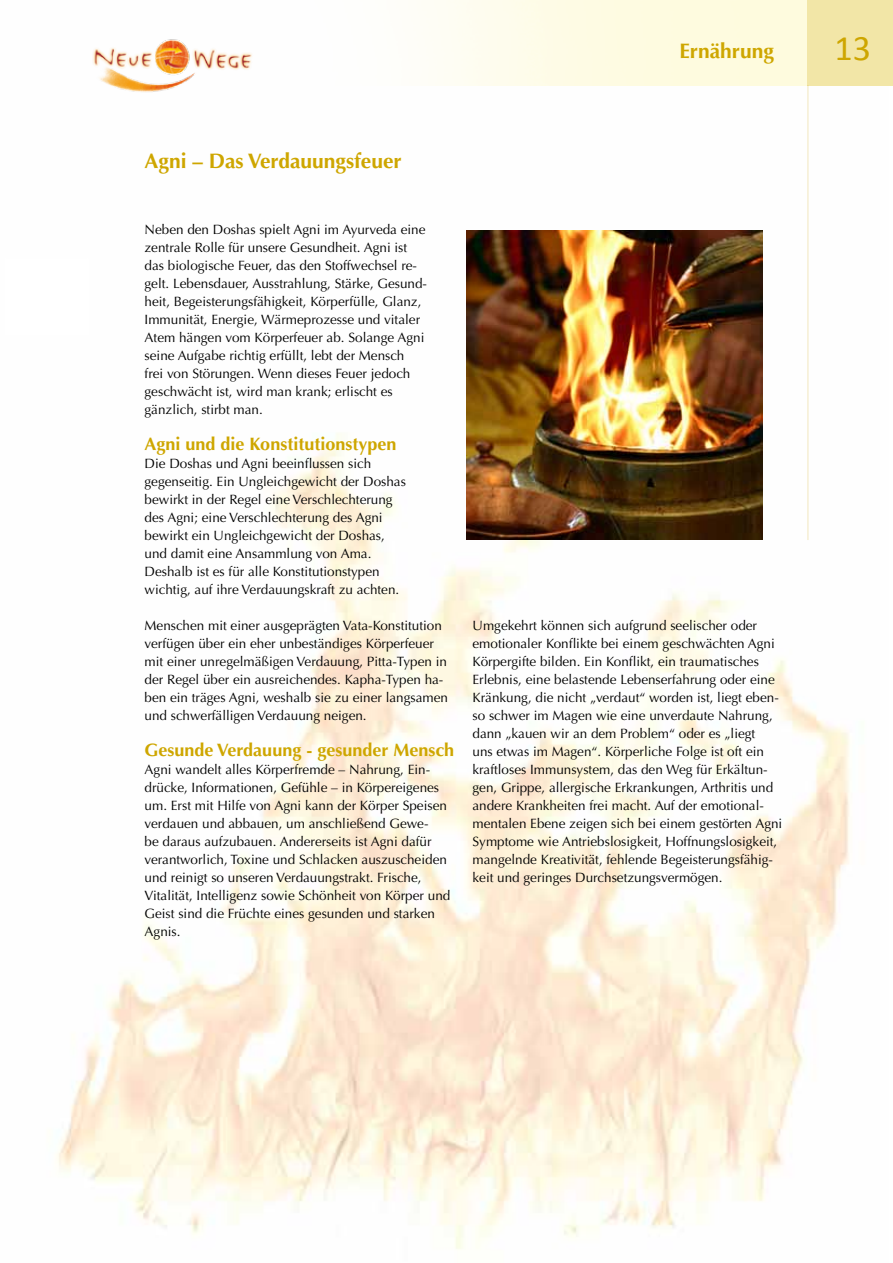
<style>
.page{position:relative;width:893px;height:1263px;background:#fff}
.page>*{position:absolute;margin:0;border:0;box-sizing:border-box;transform-origin:0 0}
.t1{font:36px "Calibri";color:#cea600}
.t2{font:700 21px "Optima";color:#cea600}
.t3{font:700 18px "Optima";color:#cea600}
.t4{font:13.5px/18px "Optima";color:#000}
</style>
<div class="page">
<img style="left:57px;top:85px;width:832px;height:1165px">
<img style="left:466px;top:231px;width:296px;height:308px">
<div style="left:808px;top:0;width:85px;height:85px;background:#f2e6a7"></div>
<hr style="left:808px;top:85px;width:1px;height:455px;background:#cea600">
<div style="left:4px;top:258px;width:85px;height:78px;background:#fff"></div>
<img style="left:89px;top:39px;width:169px;height:60px">
<h2 class="t2" style="left:679px;top:38px;width:96px">Ernährung</h2>
<h1 class="t1" style="left:834px;top:26px;width:38px">13</h1>
<h2 class="t2" style="left:145px;top:149px;width:259px">Agni – Das Verdauungsfeuer</h2>
<p class="t4" style="left:145px;top:221px;width:284px">Neben den Doshas spielt Agni im Ayurveda eine zentrale Rolle für unsere Gesundheit. Agni ist das biologische Feuer, das den Stoffwechsel re&shy;gelt. Lebensdauer, Ausstrahlung, Stärke, Gesund&shy;heit, Begeisterungsfähigkeit, Körperfülle, Glanz, Immunität, Energie, Wärmeprozesse und vitaler Atem hängen vom Körperfeuer ab. Solange Agni seine Aufgabe richtig erfüllt, lebt der Mensch<br>frei von Störungen. Wenn dieses Feuer jedoch geschwächt ist, wird man krank; erlischt es gänzlich, stirbt man.</p>
<h3 class="t3" style="left:145px;top:433px;width:253px">Agni und die Konstitutionstypen</h3>
<p class="t4" style="left:145px;top:455px;width:263px">Die Doshas und Agni beeinflussen sich gegenseitig. Ein Ungleichgewicht der Doshas bewirkt in der Regel eine Verschlechterung des Agni; eine Verschlechterung des Agni bewirkt ein Ungleichgewicht der Doshas, und damit eine Ansammlung von Ama.<br>Deshalb ist es für alle Konstitutionstypen wichtig, auf ihre Verdauungskraft zu achten.</p>
<p class="t4" style="left:145px;top:617px;width:305px">Menschen mit einer ausgeprägten Vata-Konstitution verfügen über ein eher unbeständiges Körperfeuer mit einer unregelmäßigen Verdauung, Pitta-Typen in der Regel über ein ausreichendes. Kapha-Typen ha&shy;ben ein träges Agni, weshalb sie zu einer langsamen und schwerfälligen Verdauung neigen.</p>
<h3 class="t3" style="left:145px;top:739px;width:311px">Gesunde Verdauung - gesunder Mensch</h3>
<p class="t4" style="left:145px;top:761px;width:307px">Agni wandelt alles Körperfremde – Nahrung, Ein&shy;drücke, Informationen, Gefühle – in Körpereigenes um. Erst mit Hilfe von Agni kann der Körper Speisen verdauen und abbauen, um anschließend Gewe-<br>be daraus aufzubauen. Andererseits ist Agni dafür verantworlich, Toxine und Schlacken auszuscheiden und reinigt so unseren Verdauungstrakt. Frische, Vitalität, Intelligenz sowie Schönheit von Körper und Geist sind die Früchte eines gesunden und starken Agnis.</p>
<p class="t4" style="left:472px;top:617px;width:311px">Umgekehrt können sich aufgrund seelischer oder emotionaler Konflikte bei einem geschwächten Agni Körpergifte bilden. Ein Konflikt, ein traumatisches Erlebnis, eine belastende Lebenserfahrung oder eine Kränkung, die nicht „verdaut“ worden ist, liegt eben&shy;so schwer im Magen wie eine unverdaute Nahrung, dann „kauen wir an dem Problem“ oder es „liegt<br>uns etwas im Magen“. Körperliche Folge ist oft ein kraftloses Immunsystem, das den Weg für Erkältun&shy;gen, Grippe, allergische Erkrankungen, Arthritis und andere Krankheiten frei macht. Auf der emotional&shy;mentalen Ebene zeigen sich bei einem gestörten Agni Symptome wie Antriebslosigkeit, Hoffnungslosigkeit, mangelnde Kreativität, fehlende Begeisterungsfähig&shy;keit und geringes Durchsetzungsvermögen.</p>
</div>
